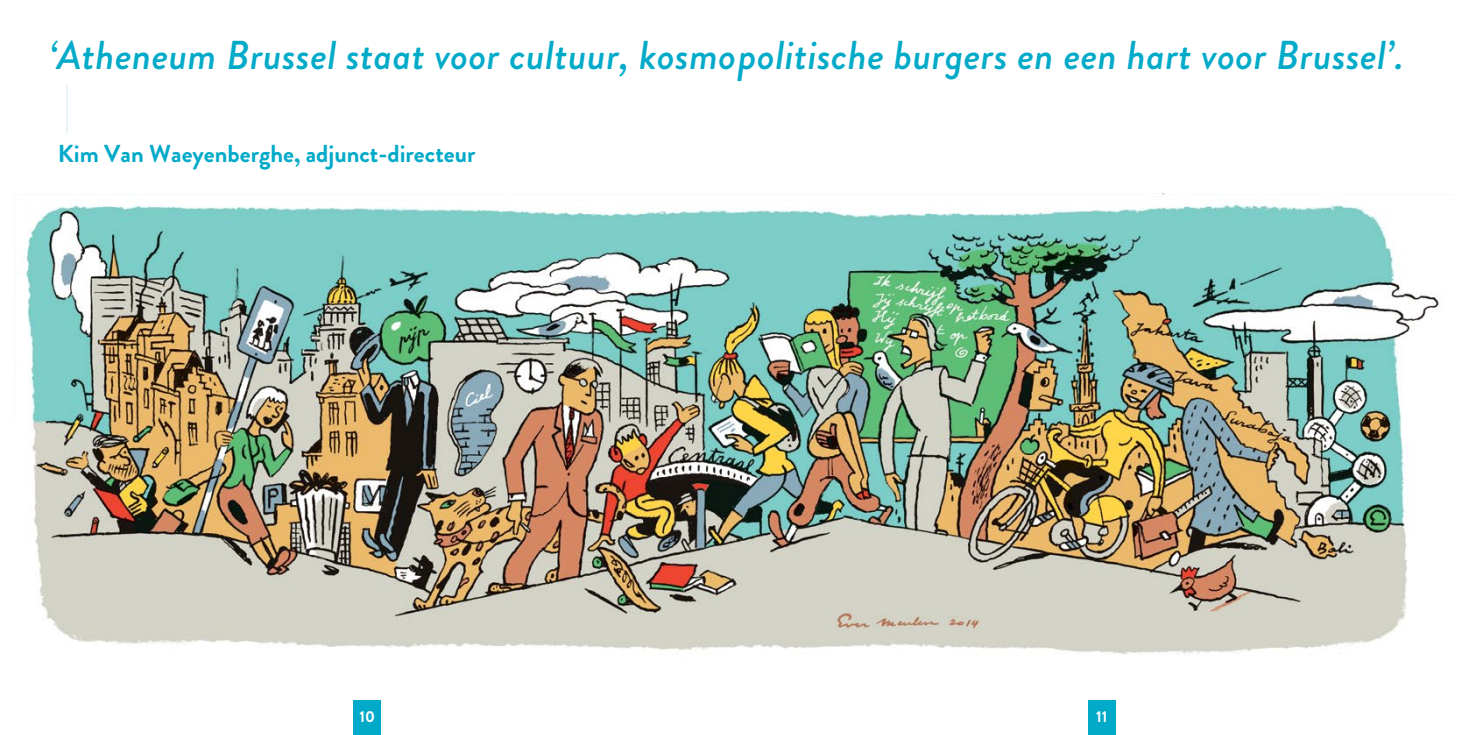
<style>
.page{position:relative;width:1469px;height:735px;background:#fff}
.page>*{position:absolute;margin:0;border:0;box-sizing:border-box;transform-origin:0 0}
.t1{font:italic 500 40.25px "Brandon Grotesque";letter-spacing:.01em;color:#00aac8}
.t2{font:700 24.5px "Brandon Grotesque";color:#00aac8}
.t3{font:700 15.75px "Brandon Grotesque";color:#fff}
</style>
<div class="page">
<div style="left:353px;top:700px;width:28px;height:34px;background:#00aac8"></div>
<div style="left:1087px;top:700px;width:28px;height:34px;background:#00aac8"></div>
<img style="left:25px;top:193px;width:1414px;height:462px">
<hr style="left:66px;top:84px;width:2px;height:49px;background:#e5f3f6">
<p class="t1" style="left:49px;top:27px;width:1355px">‘Atheneum Brussel staat voor cultuur, kosmopolitische burgers en een hart voor Brussel’.</p>
<p class="t2" style="left:58px;top:136px;width:419px">Kim Van Waeyenberghe, adjunct-directeur</p>
<p class="t3" style="left:359px;top:704px;width:17px">10</p>
<p class="t3" style="left:1096px;top:704px;width:13px">11</p>
</div>
